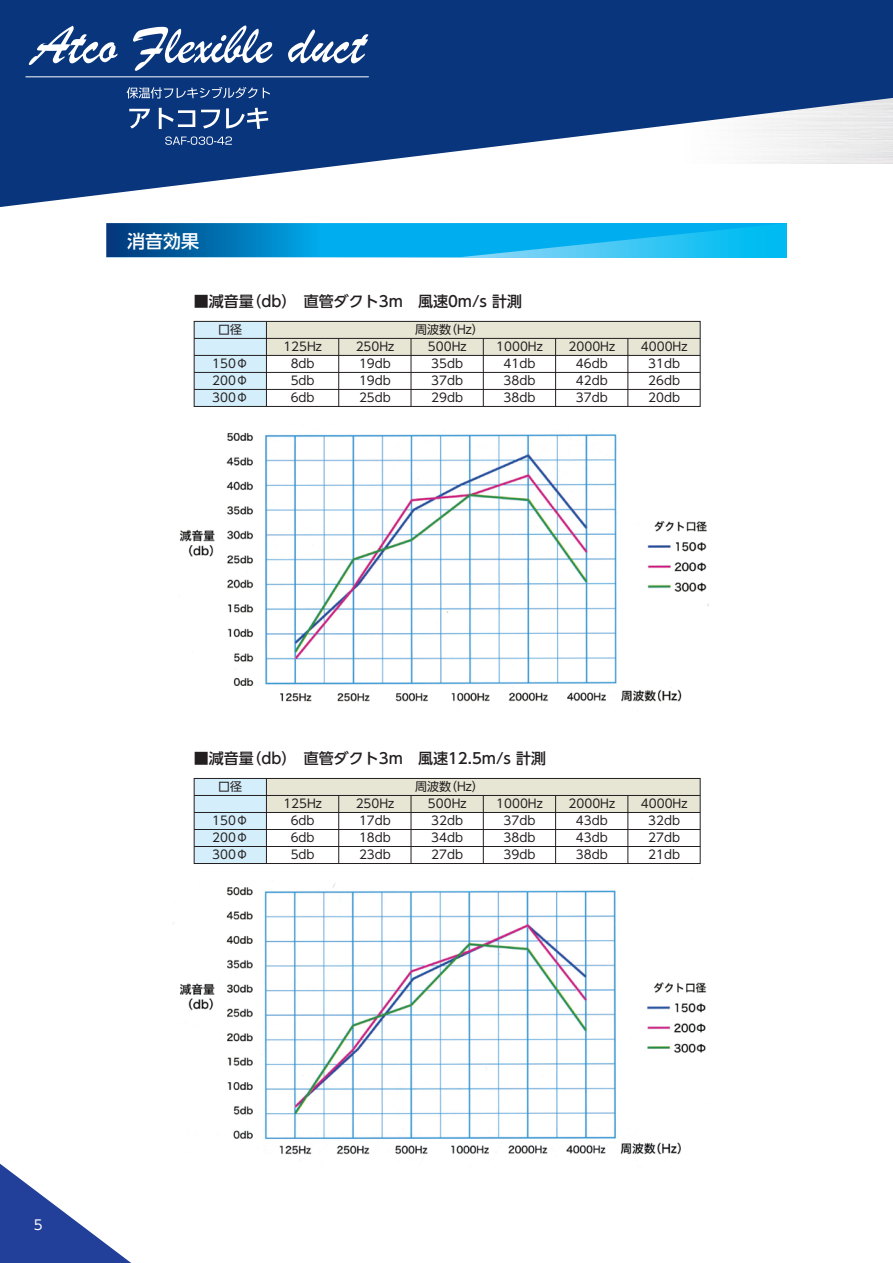
<style>
.page{position:relative;width:893px;height:1263px;background:#fff}
.page>*{position:absolute;margin:0;border:0;box-sizing:border-box;transform-origin:0 0}
.t1{font:500 18px "UD Shin Go Pro";color:#fff}
.t2{font:500 15px "UD Shin Go Pro";color:#231f20}
.t3{font:13.5px "UD Shin Go Pro";color:#fff}
.t4{font:12px/17px "UD Shin Go Pro";color:#231f20;text-align:center}
</style>
<div class="page">
<svg style="left:0;top:0;width:893px;height:207px;fill:#08357c"></svg>
<div style="left:194px;top:321px;width:72px;height:85px;background:#d4effb"></div>
<div style="left:266px;top:321px;width:434px;height:34px;background:#e7e5d4"></div>
<div style="left:194px;top:321px;width:506px;height:86px;border:1px solid #231f20"></div>
<hr style="left:194px;top:338px;width:506px;height:1px;background:#231f20">
<hr style="left:194px;top:355px;width:506px;height:1px;background:#231f20">
<hr style="left:194px;top:372px;width:506px;height:1px;background:#231f20">
<hr style="left:194px;top:389px;width:506px;height:1px;background:#231f20">
<hr style="left:266px;top:321px;width:1px;height:85px;background:#231f20">
<hr style="left:338px;top:338px;width:1px;height:68px;background:#231f20">
<hr style="left:411px;top:338px;width:1px;height:68px;background:#231f20">
<hr style="left:483px;top:338px;width:1px;height:68px;background:#231f20">
<hr style="left:555px;top:338px;width:1px;height:68px;background:#231f20">
<hr style="left:628px;top:338px;width:1px;height:68px;background:#231f20">
<div style="left:194px;top:778px;width:72px;height:85px;background:#d4effb"></div>
<div style="left:266px;top:778px;width:434px;height:34px;background:#e7e5d4"></div>
<div style="left:194px;top:778px;width:506px;height:86px;border:1px solid #231f20"></div>
<hr style="left:194px;top:795px;width:506px;height:1px;background:#231f20">
<hr style="left:194px;top:812px;width:506px;height:1px;background:#231f20">
<hr style="left:194px;top:829px;width:506px;height:1px;background:#231f20">
<hr style="left:194px;top:846px;width:506px;height:1px;background:#231f20">
<hr style="left:266px;top:778px;width:1px;height:85px;background:#231f20">
<hr style="left:338px;top:795px;width:1px;height:68px;background:#231f20">
<hr style="left:411px;top:795px;width:1px;height:68px;background:#231f20">
<hr style="left:483px;top:795px;width:1px;height:68px;background:#231f20">
<hr style="left:555px;top:795px;width:1px;height:68px;background:#231f20">
<hr style="left:628px;top:795px;width:1px;height:68px;background:#231f20">
<svg style="left:106px;top:223px;width:681px;height:34px;background:#0a9fdb"></svg>
<svg style="left:0;top:1164px;width:131px;height:99px"></svg>
<img style="left:180px;top:432px;width:529px;height:270px">
<img style="left:179px;top:883px;width:528px;height:272px">
<svg style="left:127px;top:87px;width:143px;height:11px;background:#41649a"></svg>
<svg style="left:165px;top:136px;width:67px;height:9px"></svg>
<svg style="left:129px;top:108px;width:139px;height:21px"></svg>
<hr style="left:26px;top:76px;width:343px;height:1px;background:#fff">
<svg style="left:29px;top:26px;width:339px;height:45px"></svg>
<h1 class="t1" style="left:127px;top:226px;width:73px">消音効果</h1>
<p class="t2" style="left:194px;top:289px;width:330px">■減音量（db）　直管ダクト3m　風速0m/s 計測</p>
<p class="t4" style="left:218px;top:321px;width:25px">口径</p>
<p class="t4" style="left:212px;top:355px;width:37px;text-align:justify">150Φ 200Φ 300Φ</p>
<p class="t4" style="left:415px;top:321px;width:70px">周波数（Hz）</p>
<p class="t4" style="left:283px;top:338px;width:40px">125Hz<br>8db<br>5db<br>6db</p>
<p class="t4" style="left:356px;top:338px;width:40px;text-align:left">250Hz<br>19db<br>19db<br>25db</p>
<p class="t4" style="left:428px;top:338px;width:40px;text-align:left">500Hz<br>35db<br>37db<br>29db</p>
<p class="t4" style="left:496px;top:338px;width:48px">1000Hz<br>41db<br>38db<br>38db</p>
<p class="t4" style="left:569px;top:338px;width:48px">2000Hz<br>46db<br>42db<br>37db</p>
<p class="t4" style="left:641px;top:338px;width:48px">4000Hz<br>31db<br>26db<br>20db</p>
<p class="t2" style="left:194px;top:746px;width:354px">■減音量（db）　直管ダクト3m　風速12.5m/s 計測</p>
<p class="t4" style="left:218px;top:778px;width:25px">口径</p>
<p class="t4" style="left:212px;top:812px;width:37px;text-align:justify">150Φ 200Φ 300Φ</p>
<p class="t4" style="left:415px;top:778px;width:70px">周波数（Hz）</p>
<p class="t4" style="left:283px;top:795px;width:40px">125Hz<br>6db<br>6db<br>5db</p>
<p class="t4" style="left:356px;top:795px;width:40px;text-align:left">250Hz<br>17db<br>18db<br>23db</p>
<p class="t4" style="left:428px;top:795px;width:40px;text-align:left">500Hz<br>32db<br>34db<br>27db</p>
<p class="t4" style="left:496px;top:795px;width:48px">1000Hz<br>37db<br>38db<br>39db</p>
<p class="t4" style="left:569px;top:795px;width:48px">2000Hz<br>43db<br>43db<br>38db</p>
<p class="t4" style="left:641px;top:795px;width:48px">4000Hz<br>32db<br>27db<br>21db</p>
<p class="t3" style="left:34px;top:1214px;width:10px">5</p>
</div>
